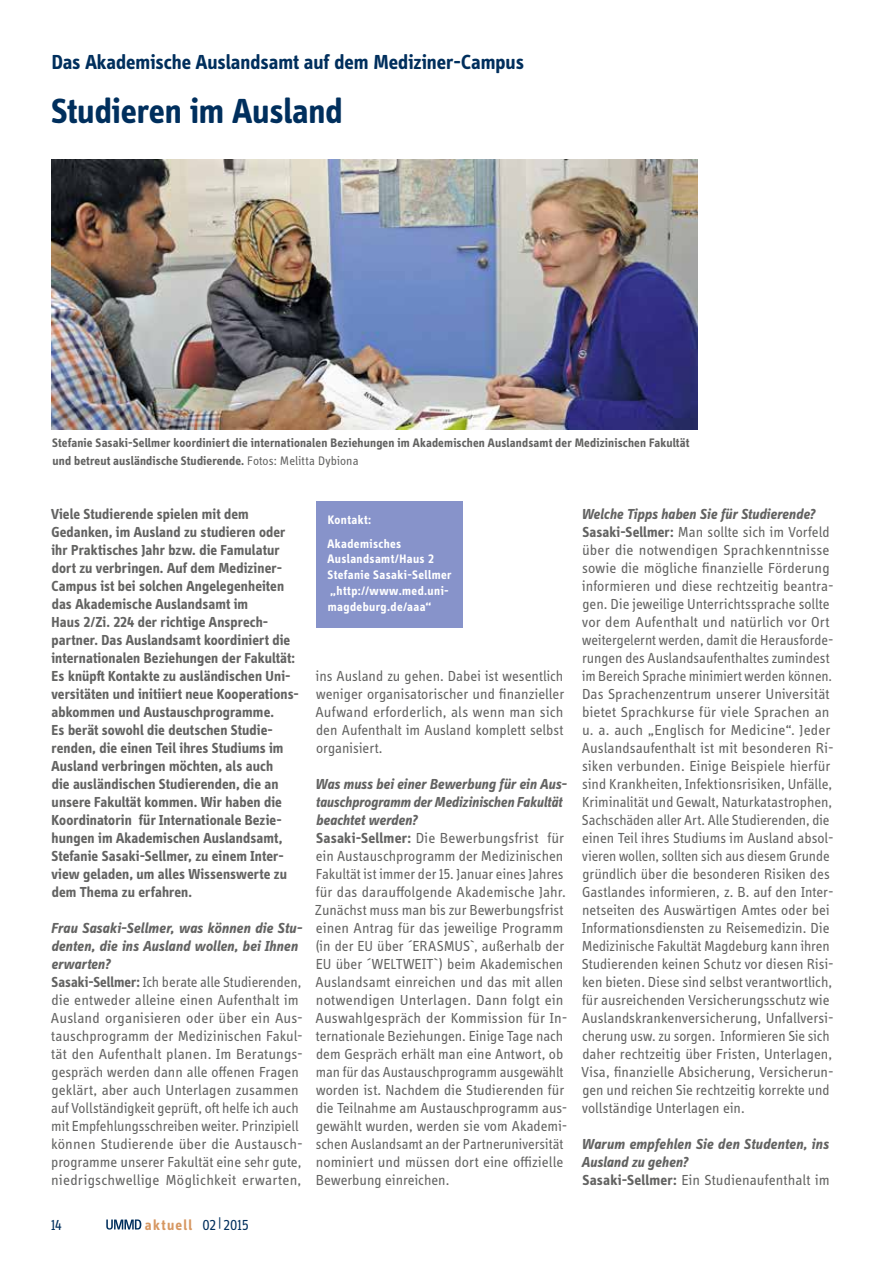
<style>
.page{position:relative;width:893px;height:1263px;background:#fff}
.page>*{position:absolute;margin:0;border:0;box-sizing:border-box;transform-origin:0 0}
.t1{font:700 36px "Info Display OT";letter-spacing:-.005em;color:#002f5d}
.t2{font:700 21px "Info Display OT";color:#002f5d}
.t3{font:15px/18px "Info Display OT";color:#636362}
.t4{font:700 15px/18px "Info Display OT";letter-spacing:.005em;color:#636362}
.t5{font:italic 700 15px/18px "Info Display OT";letter-spacing:.01em;color:#636362}
.t6{font:700 15px "Info Display OT";letter-spacing:.09em;color:#d79863}
.t7{font:15px "Info Display OT";color:#002f5d}
.t8{font:700 12.75px/18px "Info Display OT";letter-spacing:.015em;color:#636362}
.t9{font:700 12.75px/15.8px "Info Display OT";letter-spacing:.035em;color:#fff}
.s1{font-weight:400}
.s2{font-weight:700;font-style:italic}
.s3{font-weight:700}
.s4{font-weight:400;color:#002f5d}
.s5{font-style:normal}
.s6{font-weight:400;font-style:normal}
</style>
<div class="page">
<img style="left:52px;top:159px;width:645px;height:270px">
<div style="left:316px;top:501px;width:146px;height:126px;background:#8793ca"></div>
<svg style="left:106px;top:1219px;width:35px;height:10px"></svg>
<h2 class="t2" style="left:52px;top:49px;width:474px">Das Akademische Auslandsamt auf dem Mediziner-Campus</h2>
<h1 class="t1" style="left:51px;top:89px;width:293px">Studieren im Ausland</h1>
<p class="t8" style="left:52px;top:434px;width:638px">Stefanie Sasaki-Sellmer koordiniert die internationalen Beziehungen im Akademischen Auslandsamt der Medizinischen Fakultät und betreut ausländische Studierende. <span class="s1">Fotos: Melitta Dybiona</span></p>
<p class="t4" style="left:51px;top:505px;width:249px">Viele Studierende spielen mit dem Gedanken, im Ausland zu studieren oder ihr Praktisches Jahr bzw. die Famulatur dort zu verbringen. Auf dem Mediziner-Campus ist bei solchen Angelegenheiten das Akademische Auslandsamt im<br>Haus 2/Zi. 224 der richtige Ansprech&shy;partner. Das Auslandsamt koordiniert die internationalen Beziehungen der Fakultät:<br>Es knüpft Kontakte zu ausländischen Uni&shy;versitäten und initiiert neue Kooperations&shy;abkommen und Austauschprogramme.<br>Es berät sowohl die deutschen Studie&shy;renden, die einen Teil ihres Studiums im Ausland verbringen möchten, als auch<br>die ausländischen Studierenden, die an unsere Fakultät kommen. Wir haben die Koordinatorin für Internationale Bezie&shy;hungen im Akademischen Auslandsamt, Stefanie Sasaki-Sellmer, zu einem Inter&shy;view geladen, um alles Wissenswerte zu dem Thema zu erfahren.</p>
<p class="t3" style="left:51px;top:919px;width:253px"><span class="s2">Frau Sasaki-Sellmer, was können die Stu&shy;denten, die ins Ausland wollen, bei Ihnen erwarten?<br></span><span class="s3">Sasaki-Sellmer:</span> Ich berate alle Studierenden, die entweder alleine einen Aufenthalt im Ausland organisieren oder über ein Aus&shy;tauschprogramm der Medizinischen Fakul&shy;tät den Aufenthalt planen. Im Beratungs&shy;gespräch werden dann alle offenen Fragen geklärt, aber auch Unterlagen zusammen auf Vollständigkeit geprüft, oft helfe ich auch mit Empfehlungsschreiben weiter. Prinzipiell können Studierende über die Austausch&shy;programme unserer Fakultät eine sehr gute, niedrigschwellige Möglichkeit erwarten,</p>
<p class="t7" style="left:51px;top:1216px;width:12px">14</p>
<p class="t6" style="left:145px;top:1215px;width:105px">aktuell <span class="s4">02|2015</span></p>
<p class="t9" style="left:327px;top:508px;width:75px;line-height:23.2px">Kontakt:<br>Akademisches</p>
<p class="t9" style="left:327px;top:551px;width:126px">Auslandsamt/Haus 2<br>Stefanie Sasaki-Sellmer „http://www.med.uni&shy;magdeburg.de/aaa“</p>
<p class="t3" style="left:316px;top:667px;width:250px;text-align:justify">ins Ausland zu gehen. Dabei ist wesentlich weniger organisatorischer und finanzieller Aufwand erforderlich, als wenn man sich den Aufenthalt im Ausland komplett selbst organisiert.</p>
<p class="t3" style="left:315px;top:775px;width:254px"><span class="s2">Was muss bei einer Bewerbung für ein Aus&shy;tauschprogramm der Medizinischen Fakultät beachtet werden?<br></span><span class="s3">Sasaki-Sellmer:</span> Die Bewerbungsfrist für ein Austauschprogramm der Medizinischen Fakultät ist immer der 15. Januar eines Jahres für das darauffolgende Akademische Jahr.<br>Zunächst muss man bis zur Bewerbungsfrist einen Antrag für das jeweilige Programm (in der EU über ´ERASMUS`, außerhalb der EU über ´WELTWEIT`) beim Akademischen Auslandsamt einreichen und das mit allen notwendigen Unterlagen. Dann folgt ein Auswahlgespräch der Kommission für In&shy;ternationale Beziehungen. Einige Tage nach dem Gespräch erhält man eine Antwort, ob man für das Austauschprogramm ausgewählt worden ist. Nachdem die Studierenden für die Teilnahme am Austauschprogramm aus&shy;gewählt wurden, werden sie vom Akademi&shy;schen Auslandsamt an der Partneruniversität nominiert und müssen dort eine offizielle Bewerbung einreichen.</p>
<p class="t3" style="left:581px;top:505px;width:254px"><span class="s2">Welche Tipps haben Sie für Studierende?<br></span><span class="s3">Sasaki-Sellmer:</span> Man sollte sich im Vorfeld über die notwendigen Sprachkenntnisse sowie die mögliche finanzielle Förderung informieren und diese rechtzeitig beantra&shy;gen. Die jeweilige Unterrichtssprache sollte vor dem Aufenthalt und natürlich vor Ort weitergelernt werden, damit die Herausforde&shy;rungen des Auslandsaufenthaltes zumindest im Bereich Sprache minimiert werden können.<br>Das Sprachenzentrum unserer Universität bietet Sprachkurse für viele Sprachen an u. a. auch „Englisch for Medicine“. Jeder Auslandsaufenthalt ist mit besonderen Ri&shy;siken verbunden. Einige Beispiele hierfür sind Krankheiten, Infektionsrisiken, Unfälle, Kriminalität und Gewalt, Naturkatastrophen, Sachschäden aller Art. Alle Studierenden, die einen Teil ihres Studiums im Ausland absol&shy;vieren wollen, sollten sich aus diesem Grunde gründlich über die besonderen Risiken des Gastlandes informieren, z. B. auf den Inter&shy;netseiten des Auswärtigen Amtes oder bei Informationsdiensten zu Reisemedizin. Die Medizinische Fakultät Magdeburg kann ihren Studierenden keinen Schutz vor diesen Risi&shy;ken bieten. Diese sind selbst verantwortlich, für ausreichenden Versicherungsschutz wie Auslandskrankenversicherung, Unfallversi&shy;cherung usw. zu sorgen. Informieren Sie sich daher rechtzeitig über Fristen, Unterlagen, Visa, finanzielle Absicherung, Versicherun&shy;gen und reichen Sie rechtzeitig korrekte und vollständige Unterlagen ein.</p>
<p class="t5" style="left:582px;top:1135px;width:250px">Warum empfehlen Sie den Studenten, ins<br>Ausland zu gehen?<br><span class="s5">Sasaki-Sellmer:</span> <span class="s6">Ein Studienaufenthalt im</span></p>
</div>
